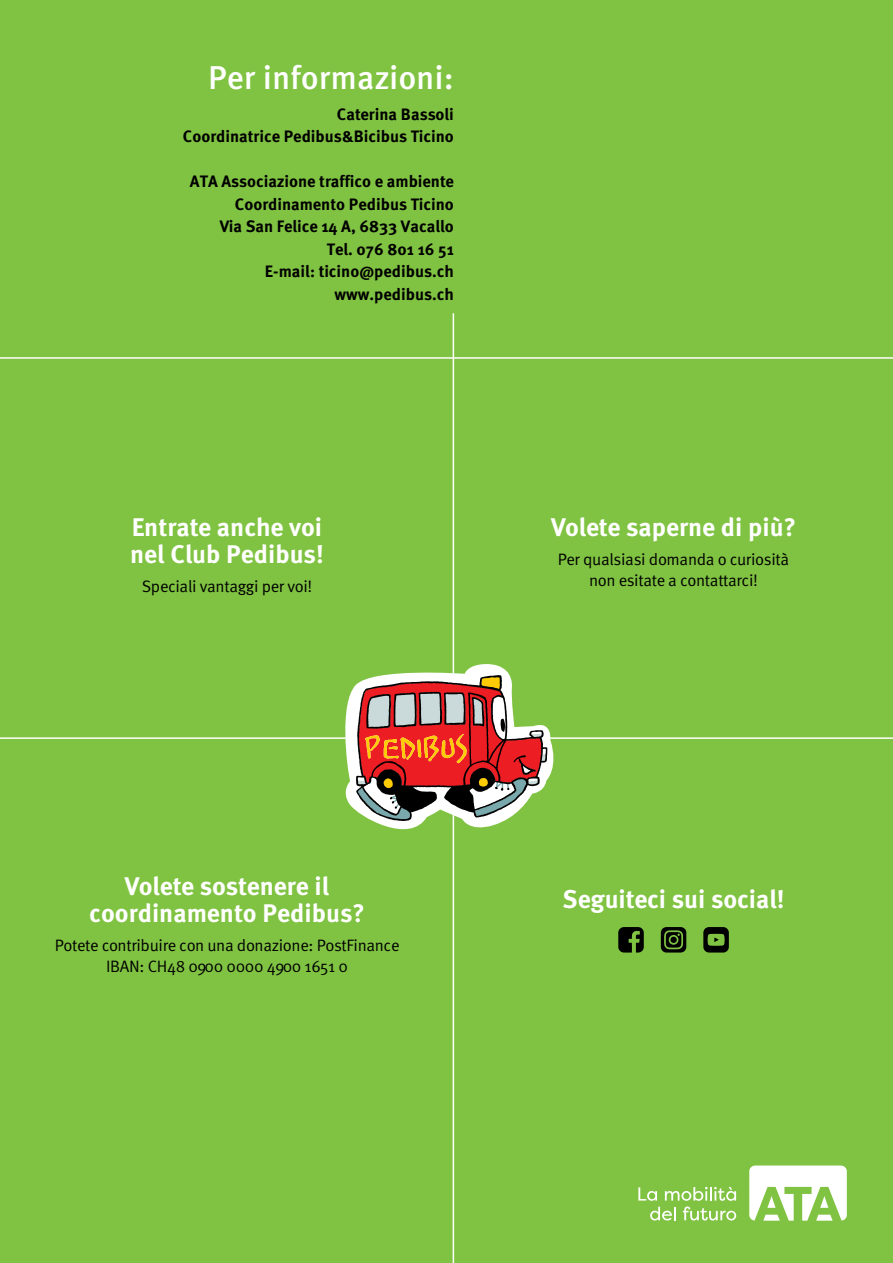
<style>
.page{position:relative;width:893px;height:1263px;background:#80c342}
.page>*{position:absolute;margin:0;border:0;box-sizing:border-box;transform-origin:0 0}
.t1{font:500 33px "FF Meta Pro";color:#fff}
.t2{font:700 25.5px/27px "FF Meta Pro";color:#fff}
.t3{font:700 16.5px/22.5px "FF Meta Pro";color:#000;text-align:right}
.t4{font:16.5px/21px "FF Meta Pro";letter-spacing:-.02em;color:#000;text-align:center}
</style>
<div class="page">
<hr style="left:453px;top:313px;width:1px;height:950px;background:#fff">
<hr style="left:0;top:737px;width:893px;height:2px;background:#fff">
<svg style="left:339px;top:664px;width:220px;height:181px"></svg>
<hr style="left:0;top:357px;width:893px;height:2px;background:#fff">
<svg style="left:661px;top:927px;width:25px;height:25px"></svg>
<div style="left:670px;top:937px;width:7px;height:6px;background:#000;border-radius:50%"></div>
<svg style="left:618px;top:927px;width:26px;height:25px"></svg>
<svg style="left:703px;top:927px;width:26px;height:25px"></svg>
<svg style="left:638px;top:1187px;width:98px;height:33px"></svg>
<svg style="left:749px;top:1165px;width:98px;height:56px"></svg>
<h1 class="t1" style="left:208px;top:52px;width:247px">Per informazioni:</h1>
<p class="t3" style="left:183px;top:102px;width:272px">Caterina Bassoli<br>Coordinatrice Pedibus&amp;Bicibus Ticino</p>
<p class="t3" style="left:190px;top:169px;width:266px">ATA Associazione traffico e ambiente<br>Coordinamento Pedibus Ticino<br>Via San Felice 14 A, 6833 Vacallo<br>Tel. 076 801 16 51<br>E-mail: ticino@pedibus.ch www.pedibus.ch</p>
<h2 class="t2" style="left:130px;top:512px;width:195px">Entrate anche voi nel Club Pedibus!</h2>
<p class="t4" style="left:142px;top:575px;width:172px">Speciali vantaggi per voi!</p>
<h2 class="t2" style="left:551px;top:512px;width:246px">Volete saperne di più?</h2>
<p class="t4" style="left:558px;top:548px;width:233px">Per qualsiasi domanda o curiosità non esitate a contattarci!</p>
<h2 class="t2" style="left:89px;top:871px;width:277px;text-align:center">Volete sostenere il coordinamento Pedibus?</h2>
<p class="t4" style="left:55px;top:934px;width:346px">Potete contribuire con una donazione: PostFinance<br>IBAN: CH48 0900 0000 4900 1651 0</p>
<h2 class="t2" style="left:562px;top:883px;width:224px">Seguiteci sui social!</h2>
</div>
